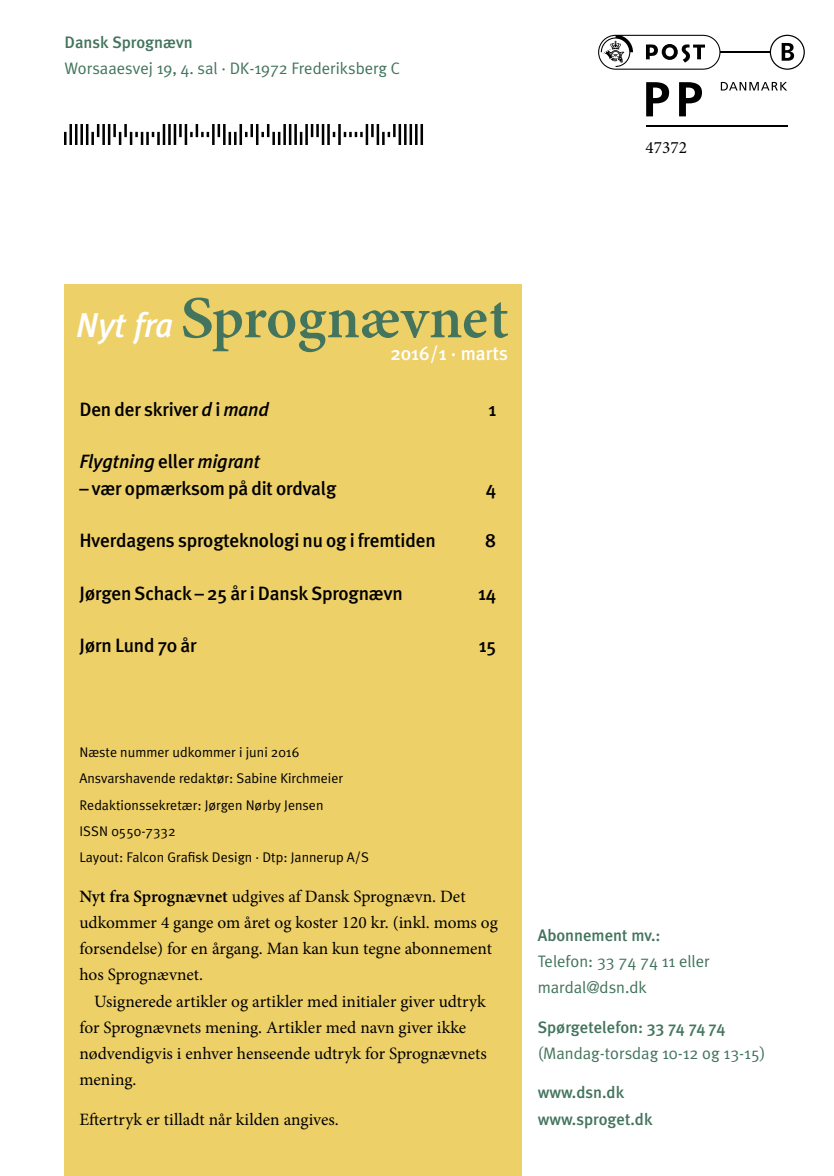
<style>
.page{position:relative;width:834px;height:1176px;background:#fff}
.page>*{position:absolute;margin:0;border:0;box-sizing:border-box;transform-origin:0 0}
.t1{font:italic 500 34.48px "Meta Plus";color:#fff}
.t2{font:500 19.25px "Meta Plus";letter-spacing:-.01em;color:#000}
.t3{font:italic 500 19.25px "Meta Plus";letter-spacing:-.01em;color:#000}
.t4{font:500 19.25px "Meta Plus";color:#fff}
.t5{font:17.32px/26.2px "Minion Pro";color:#000}
.t6{font:16.62px/26.2px "Meta Plus Normal";color:#43745d}
.t7{font:500 16.62px/26.2px "Meta Plus";color:#43745d}
.t8{font:14px/26.2px "Meta Plus Normal";color:#000}
.s1{font-style:italic}
.s2{font-style:normal}
.s3{font-weight:600}
</style>
<div class="page">
<div style="left:64px;top:284px;width:457px;height:892px;background:#eed069"></div>
<svg style="left:183px;top:297px;width:325px;height:55px"></svg>
<svg style="left:720px;top:82px;width:67px;height:9px"></svg>
<hr style="left:719px;top:52px;width:68px;height:1px;background:#000">
<hr style="left:645px;top:125px;width:142px;height:1px;background:#000">
<svg style="left:646px;top:82px;width:23px;height:34px"></svg>
<svg style="left:679px;top:82px;width:23px;height:34px"></svg>
<svg style="left:598px;top:35px;width:122px;height:35px"></svg>
<div style="left:770px;top:35px;width:34px;height:34px;background:#fff;border-radius:50%"></div>
<div style="left:769px;top:35px;width:35px;height:35px;border:1px solid #000;border-radius:50%"></div>
<svg style="left:781px;top:43px;width:13px;height:18px"></svg>
<img style="left:64px;top:124px;width:360px;height:20px">
<p class="t7" style="left:64px;top:29px;width:130px">Dansk Sprognævn</p>
<p class="t6" style="left:64px;top:55px;width:337px">Worsaaesvej 19, 4. sal · DK-1972 Frederiksberg C</p>
<p class="t5" style="left:645px;top:135px;width:43px">47372</p>
<h1 class="t1" style="left:76px;top:305px;width:99px">Nyt fra</h1>
<p class="t4" style="left:390px;top:342px;width:119px">2016/1 · marts</p>
<p class="t2" style="left:79px;top:398px;width:191px">Den der skriver <span class="s1">d</span> i <span class="s1">mand</span></p>
<p class="t2" style="left:488px;top:398px;width:9px">1</p>
<p class="t3" style="left:79px;top:450px;width:182px">Flygtning <span class="s2">eller</span> migrant</p>
<p class="t2" style="left:79px;top:477px;width:258px">– vær opmærksom på dit ordvalg</p>
<p class="t2" style="left:486px;top:477px;width:12px">4</p>
<p class="t2" style="left:79px;top:529px;width:358px">Hverdagens sprogteknologi nu og i fremtiden</p>
<p class="t2" style="left:485px;top:529px;width:13px">8</p>
<p class="t2" style="left:79px;top:582px;width:325px">Jørgen Schack – 25 år i Dansk Sprognævn</p>
<p class="t2" style="left:478px;top:582px;width:20px">14</p>
<p class="t2" style="left:79px;top:634px;width:119px">Jørn Lund 70 år</p>
<p class="t2" style="left:478px;top:634px;width:19px">15</p>
<p class="t8" style="left:79px;top:739px;width:291px">Næste nummer udkommer i juni 2016<br>Ansvarshavende redaktør: Sabine Kirchmeier Redaktionssekretær: Jørgen Nørby Jensen<br>ISSN 0550-7332<br>Layout: Falcon Grafisk Design · Dtp: Jannerup A/S</p>
<p class="t5" style="left:79px;top:883px;width:420px"><span class="s3">Nyt fra Sprognævnet</span> udgives af Dansk Sprognævn. Det udkommer 4 gange om året og koster 120 kr. (inkl. moms og forsendelse) for en årgang. Man kan kun tegne abonnement hos Sprognævnet.</p>
<p class="t5" style="left:79px;top:988px;width:409px;text-indent:15px">Usignerede artikler og artikler med initialer giver udtryk for Sprognævnets mening. Artikler med navn giver ikke nødvendigvis i enhver henseende udtryk for Sprognævnets mening.</p>
<p class="t5" style="left:79px;top:1106px;width:261px">Eftertryk er tilladt når kilden angives.</p>
<p class="t7" style="left:537px;top:922px;width:124px">Abonnement mv.:</p>
<p class="t6" style="left:537px;top:948px;width:173px">Telefon: 33 74 74 11 eller mardal@dsn.dk</p>
<p class="t7" style="left:537px;top:1013px;width:189px">Spørgetelefon: 33 74 74 74</p>
<p class="t6" style="left:537px;top:1040px;width:229px">(Mandag-torsdag 10-12 og 13-15)</p>
<p class="t7" style="left:537px;top:1079px;width:116px">www.dsn.dk www.sproget.dk</p>
</div>
